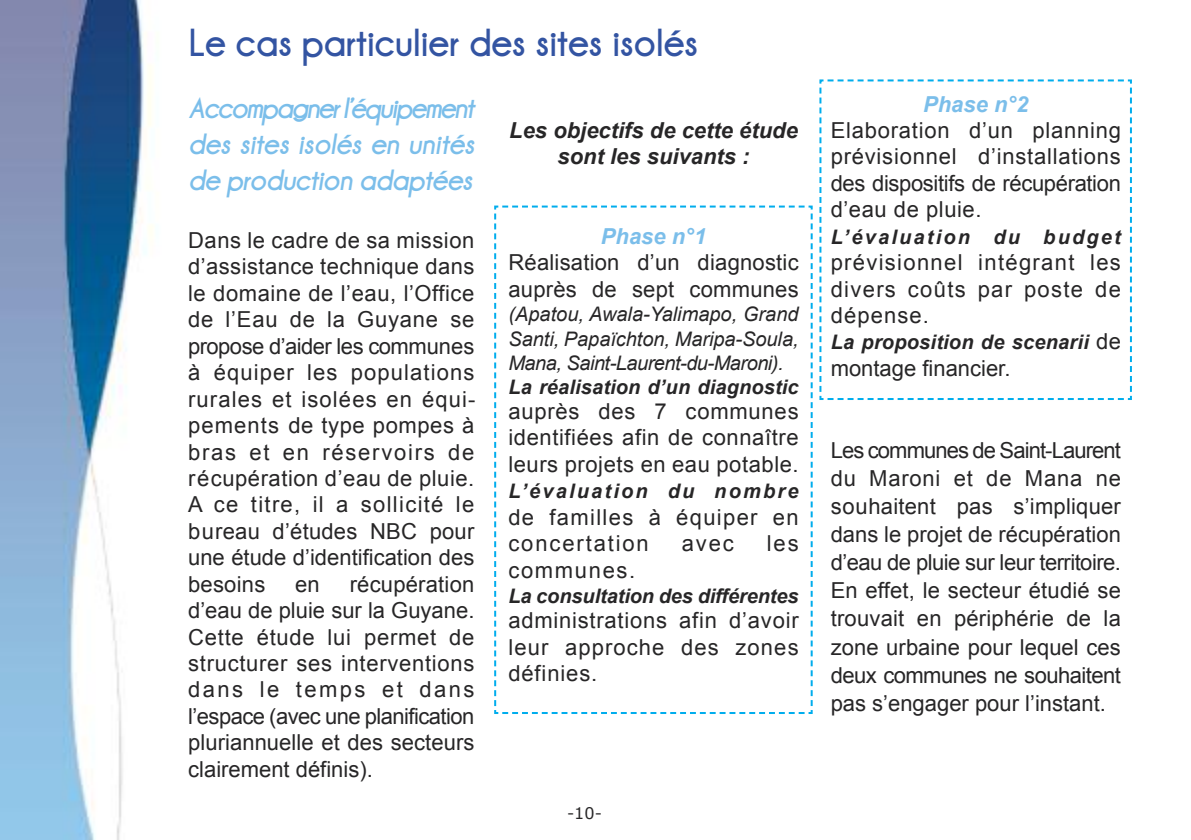
<style>
.page{position:relative;width:1191px;height:840px;background:#fff}
.page>*{position:absolute;margin:0;border:0;box-sizing:border-box;transform-origin:0 0}
.t1{font:40px "Champagne&Limousines Thick";color:#3354a2}
.t2{font:italic 30px/36px "Champagne&Limousines Thick";letter-spacing:-.015em;color:#7bbeea;text-align:justify}
.t3{font:22px/26.4px "Arial";letter-spacing:.01em;color:#272627;text-align:justify}
.t4{font:italic 700 22px/26.4px "Arial";color:#272627;text-align:center}
.t5{font:22px/26.4px "Arial";letter-spacing:.06em;color:#272627}
.t6{font:italic 700 22px "Arial";color:#7bbeea}
.t7{font:22px "Arial";letter-spacing:.075em;color:#272627}
.t8{font:italic 20px/24px "Arial";letter-spacing:-.005em;color:#272627;text-align:justify}
.t9{font:italic 700 20px "Arial";letter-spacing:.01em;color:#272627}
.t10{font:italic 700 20px "Arial";letter-spacing:.11em;color:#272627}
.t11{font:16px "Verdana";color:#272627}
.s1{font-weight:400;font-style:normal;font-size:22px}
</style>
<div class="page">
<svg style="left:494px;top:79px;width:638px;height:635px"></svg>
<img style="left:0;top:0;width:153px;height:839px">
<h1 class="t1" style="left:189px;top:20px;width:511px">Le cas particulier des sites isolés</h1>
<h2 class="t2" style="left:188px;top:90px;width:288px">Accompagner l’équipement des sites isolés en unités de production adaptées</h2>
<p class="t3" style="left:188px;top:227px;width:289px">Dans le cadre de sa mission d’assistance technique dans le domaine de l’eau, l’Office de l’Eau de la Guyane se propose d’aider les communes à équiper les populations rurales et isolées en équi&shy;pements de type pompes à bras et en réservoirs de récupération d’eau de pluie.<br>A ce titre, il a sollicité le bureau d’études NBC pour une étude d’identification des besoins</p>
<p class="t3" style="left:188px;top:570px;width:288px;text-indent:161px">récupération d’eau de pluie sur la Guyane.<br>Cette étude lui permet de structurer ses interventions dans le temps et dans l’espace (avec une planification pluriannuelle et des secteurs clairement définis).</p>
<p class="t3" style="left:295px;top:570px;width:26px">en</p>
<p class="t4" style="left:509px;top:117px;width:290px">Les objectifs de cette étude sont les suivants :</p>
<p class="t6" style="left:601px;top:223px;width:107px">Phase n°1</p>
<p class="t3" style="left:508px;top:249px;width:292px">Réalisation d’un diagnostic auprès de sept communes</p>
<p class="t8" style="left:508px;top:302px;width:292px">(Apatou, Awala-Yalimapo, Grand Santi, Papaïchton, Maripa-Soula, Mana, Saint-Laurent-du-Maroni).</p>
<p class="t9" style="left:508px;top:375px;width:292px">La réalisation d’un diagnostic</p>
<p class="t3" style="left:508px;top:398px;width:292px">auprès des 7 communes identifiées afin de connaître leurs projets en eau potable.</p>
<p class="t10" style="left:508px;top:480px;width:292px">L’évaluation du nombre</p>
<p class="t5" style="left:508px;top:503px;width:292px">de familles à équiper en concertation</p>
<p class="t3" style="left:682px;top:530px;width:54px">avec</p>
<p class="t3" style="left:767px;top:530px;width:33px">les</p>
<p class="t7" style="left:508px;top:557px;width:128px">communes.</p>
<p class="t9" style="left:508px;top:584px;width:292px">La consultation des différentes</p>
<p class="t3" style="left:508px;top:607px;width:292px">administrations afin d’avoir leur approche des zones définies.</p>
<p class="t11" style="left:567px;top:802px;width:36px">-10-</p>
<p class="t6" style="left:923px;top:91px;width:107px">Phase n°2</p>
<p class="t3" style="left:830px;top:117px;width:292px">Elaboration d’un planning prévisionnel d’installations des dispositifs de récupération d’eau de pluie.</p>
<p class="t10" style="left:830px;top:225px;width:292px">L’évaluation du budget</p>
<p class="t3" style="left:830px;top:249px;width:292px">prévisionnel intégrant les divers coûts par poste de dépense.</p>
<p class="t9" style="left:830px;top:331px;width:292px">La proposition de scenarii <span class="s1">de</span></p>
<p class="t3" style="left:830px;top:355px;width:181px">montage financier.</p>
<p class="t3" style="left:830px;top:436px;width:292px;line-height:28px">Les communes de Saint-Laurent du Maroni et de Mana ne souhaitent pas s’impliquer dans le projet de récupération d’eau de pluie sur leur territoire.<br>En effet, le secteur étudié se trouvait en périphérie de la zone urbaine pour lequel ces deux communes ne souhaitent pas s’engager pour l’instant.</p>
</div>
